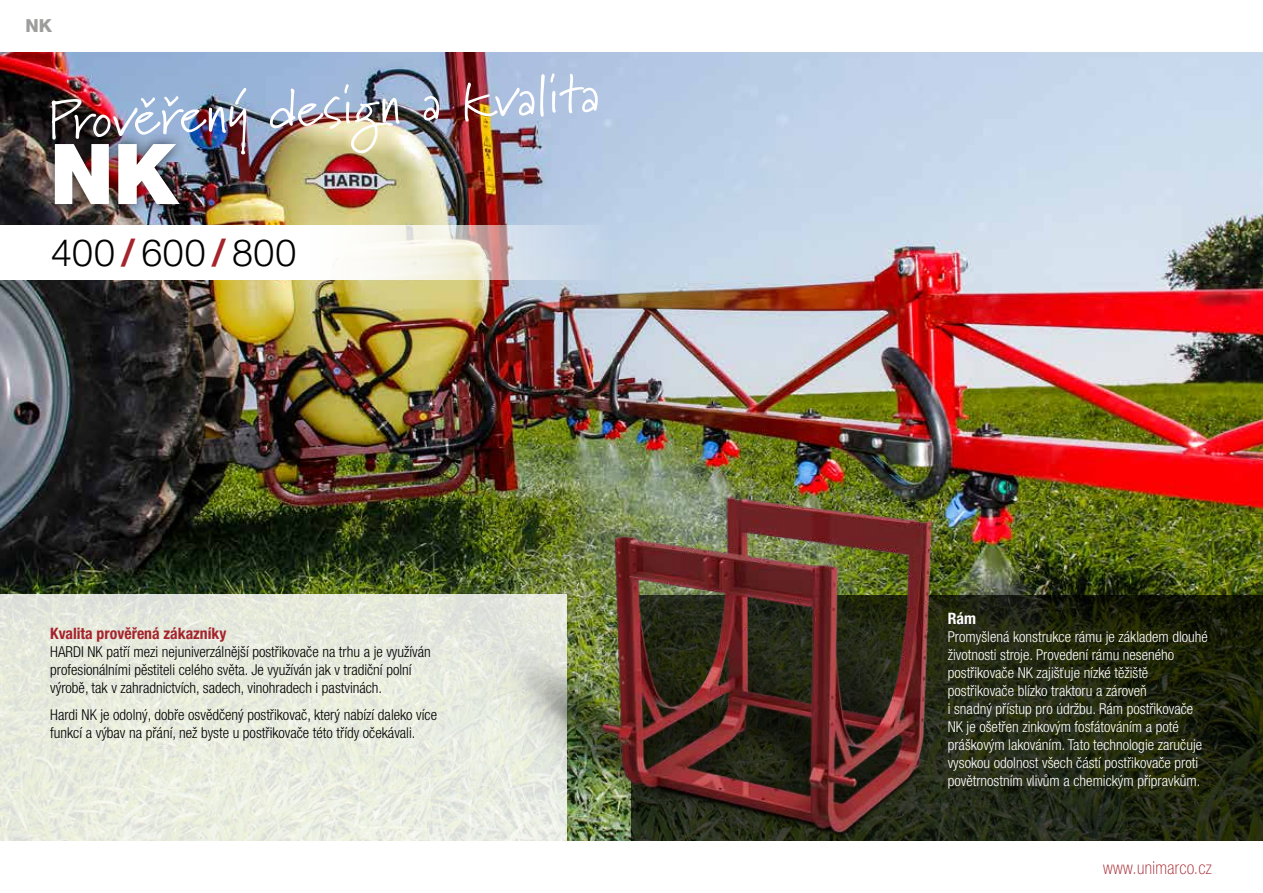
<style>
.page{position:relative;width:1263px;height:893px;background:#fff}
.page>*{position:absolute;margin:0;border:0;box-sizing:border-box;transform-origin:0 0}
.t1{font:900 84px "Helvetica Neue LT Pro";color:#fff}
.t2{font:54px "Marydale";color:#fff}
.t3{font:300 37.5px "Helvetica Neue LT Pro";letter-spacing:.025em;color:#000}
.t4{font:100 condensed 18px "Helvetica Neue LT Pro";letter-spacing:.02em;color:#a5242c}
.t5{font:800 18px "Helvetica Neue LT Pro";color:#9d9d9c}
.t6{font:700 condensed 15.75px "Helvetica Neue LT Pro";color:#a5242c}
.t7{font:700 condensed 15.75px "Helvetica Neue LT Pro";color:#fff}
.t8{font:300 condensed 15px/18px "Helvetica Neue LT Pro";color:#fff}
.t9{font:300 condensed 15px/18px "Helvetica Neue LT Pro";color:#000}
.s1{font-weight:700;color:#a5242c}
</style>
<div class="page">
<img style="left:0;top:52px;width:1263px;height:543px">
<svg style="left:1170px;top:595px;width:93px;height:246px;background:#1b200a"></svg>
<div style="left:43px;top:132px;width:147px;height:84px;background:#000;opacity:.7"></div>
<svg style="left:0;top:225px;width:617px;height:55px"></svg>
<div style="left:0;top:594px;width:567px;height:248px;background:linear-gradient(to bottom,#e5e8dc,#ebefe1)"></div>
<img style="left:432px;top:246px;width:738px;height:596px">
<p class="t5" style="left:26px;top:15px;width:28px">NK</p>
<h2 class="t2" style="left:46px;top:89px;width:554px;rotate:-3deg">Prověřený design a kvalita</h2>
<h1 class="t1" style="left:50px;top:123px;width:130px">NK</h1>
<h3 class="t3" style="left:51px;top:230px;width:247px">400 <span class="s1">/</span> 600 <span class="s1">/</span> 800</h3>
<p class="t6" style="left:50px;top:624px;width:178px">Kvalita prověřená zákazníky</p>
<p class="t9" style="left:50px;top:643px;width:382px">HARDI NK patří mezi nejuniverzálnější postřikovače na trhu a je využíván profesionálními pěstiteli celého světa. Je využíván jak v tradiční polní výrobě, tak v zahradnictvích, sadech, vinohradech i pastvinách.</p>
<p class="t9" style="left:50px;top:706px;width:388px">Hardi NK je odolný, dobře osvědčený postřikovač, který nabízí daleko více funkcí a výbav na přání, než byste u postřikovače této třídy očekávali.</p>
<p class="t7" style="left:948px;top:609px;width:30px">Rám</p>
<p class="t8" style="left:948px;top:627px;width:262px">Promyšlená konstrukce rámu je základem dlouhé životnosti stroje. Provedení rámu neseného postřikovače NK zajišťuje nízké těžiště postřikovače blízko traktoru a zároveň<br>i snadný přístup pro údržbu. Rám postřikovače NK je ošetřen zinkovým fosfátováním a poté práškovým lakováním. Tato technologie zaručuje vysokou odolnost všech částí postřikovače proti povětrnostním vlivům a chemickým přípravkům.</p>
<p class="t4" style="left:1103px;top:857px;width:110px">www.unimarco.cz</p>
</div>
